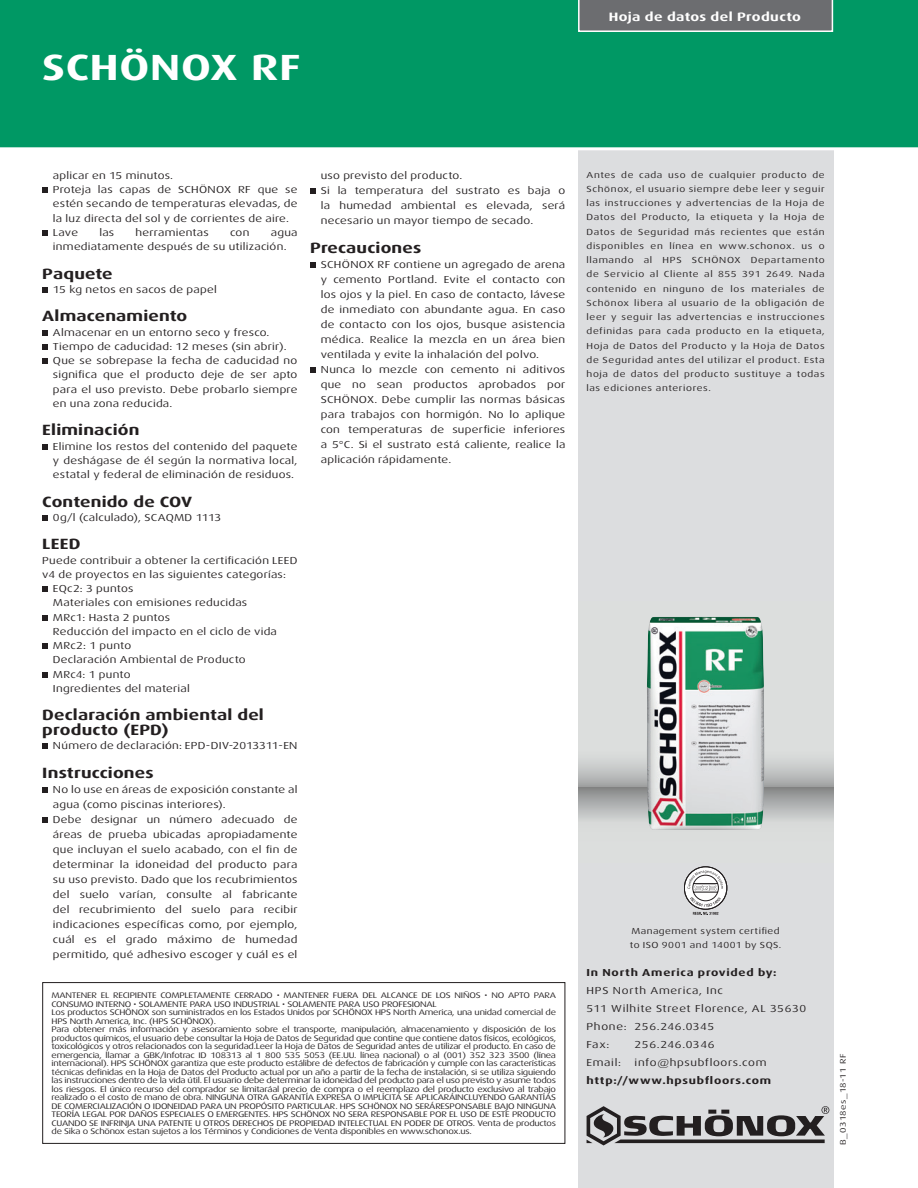
<style>
.page{position:relative;width:918px;height:1188px;background:#fff}
.page>*{position:absolute;margin:0;border:0;box-sizing:border-box;transform-origin:0 0}
.t1{font:700 36.45px "Dax Wide";letter-spacing:.015em;color:#fff;scale:1.11 1}
.t2{font:700 14.85px/14.2px "Dax Wide";letter-spacing:.01em;color:#231f20;scale:1.11 1}
.t3{font:700 12.15px "Dax Wide";letter-spacing:.025em;color:#fff;scale:1.11 1}
.t4{font:10.2px/15px "Dax Wide";letter-spacing:.02em;color:#231f20;scale:1.11 1}
.t5{font:10.2px/18px "Dax Wide";letter-spacing:.06em;color:#231f20;scale:1.11 1}
.t6{font:700 10.2px "Dax Wide";letter-spacing:.065em;color:#231f20;scale:1.11 1}
.t7{font:10.2px "Dax Wide";letter-spacing:.055em;color:#231f20;scale:1.11 1}
.t8{font:8.7px/14.2px "Dax Wide";letter-spacing:.05em;color:#231f20;scale:1.11 1}
.t9{font:8.1px/8.6px "Dax Wide";letter-spacing:-.025em;color:#231f20;scale:1.11 1}
.t10{font:8.1px "Dax Wide";letter-spacing:.035em;color:#231f20;scale:1.11 1}
</style>
<div class="page">
<div style="left:0;top:0;width:918px;height:149px;background:#009864"></div>
<svg style="left:578px;top:0;width:255px;height:32px;background:#747578"></svg>
<div style="left:578px;top:149px;width:255px;height:1039px;background:#dcdddf"></div>
<svg style="left:587px;top:1106px;width:242px;height:39px"></svg>
<svg style="left:42px;top:187px;width:6px;height:6px"></svg>
<svg style="left:42px;top:230px;width:6px;height:6px"></svg>
<svg style="left:42px;top:287px;width:6px;height:6px"></svg>
<svg style="left:42px;top:330px;width:6px;height:6px"></svg>
<svg style="left:42px;top:344px;width:6px;height:6px"></svg>
<svg style="left:42px;top:358px;width:6px;height:6px"></svg>
<svg style="left:42px;top:444px;width:6px;height:6px"></svg>
<svg style="left:42px;top:515px;width:6px;height:6px"></svg>
<svg style="left:42px;top:586px;width:6px;height:6px"></svg>
<svg style="left:42px;top:615px;width:6px;height:6px"></svg>
<svg style="left:42px;top:643px;width:6px;height:6px"></svg>
<svg style="left:42px;top:672px;width:6px;height:6px"></svg>
<svg style="left:42px;top:743px;width:6px;height:6px"></svg>
<svg style="left:42px;top:787px;width:6px;height:6px"></svg>
<svg style="left:42px;top:817px;width:6px;height:6px"></svg>
<svg style="left:310px;top:188px;width:6px;height:6px"></svg>
<svg style="left:310px;top:262px;width:6px;height:6px"></svg>
<svg style="left:310px;top:367px;width:6px;height:6px"></svg>
<hr style="left:0;top:147px;width:918px;height:3px;background:#fff">
<svg style="left:578px;top:727px;width:255px;height:94px"></svg>
<img style="left:647px;top:617px;width:117px;height:213px">
<svg style="left:684px;top:867px;width:43px;height:48px"></svg>
<div style="left:42px;top:982px;width:523px;height:162px;border:1px solid #231f20"></div>
<h1 class="t1" style="left:42px;top:46px;width:234px">SCHÖNOX RF</h1>
<p class="t3" style="left:609px;top:10px;width:175px">Hoja de datos del Producto</p>
<p class="t4" style="left:53px;top:168px;width:222px;line-height:14.2px">aplicar en 15 minutos.<br>Proteja las capas de SCHÖNOX RF que se estén secando de temperaturas elevadas, de la luz directa del sol y de corrientes de aire.<br>Lave</p>
<p class="t4" style="left:99px;top:225px;width:15px">las</p>
<p class="t4" style="left:136px;top:225px;width:68px">herramientas</p>
<p class="t4" style="left:230px;top:225px;width:19px">con</p>
<p class="t4" style="left:53px;top:225px;width:222px;line-height:14.2px;text-indent:218px">agua inmediatamente después de su utilización.</p>
<h2 class="t2" style="left:42px;top:266px;width:65px">Paquete</h2>
<p class="t4" style="left:53px;top:282px;width:149px">15 kg netos en sacos de papel</p>
<h2 class="t2" style="left:42px;top:309px;width:132px">Almacenamiento</h2>
<p class="t4" style="left:53px;top:325px;width:222px;line-height:14.2px">Almacenar en un entorno seco y fresco.<br>Tiempo de caducidad: 12 meses (sin abrir).<br>Que se sobrepase la fecha de caducidad no significa que el producto deje de ser apto para el uso previsto. Debe probarlo siempre en una zona reducida.</p>
<h2 class="t2" style="left:42px;top:423px;width:89px">Eliminación</h2>
<p class="t4" style="left:53px;top:439px;width:222px;line-height:14.2px;text-align:justify">Elimine los restos del contenido del paquete y deshágase de él según la normativa local, estatal y federal de eliminación de residuos.</p>
<h2 class="t2" style="left:42px;top:494px;width:136px">Contenido de COV</h2>
<p class="t4" style="left:53px;top:510px;width:153px">0g/l (calculado), SCAQMD 1113</p>
<h2 class="t2" style="left:42px;top:537px;width:36px">LEED</h2>
<p class="t4" style="left:42px;top:553px;width:231px">Puede contribuir a obtener la certificación LEED</p>
<p class="t4" style="left:42px;top:567px;width:221px">v4 de proyectos en las siguientes categorías:</p>
<p class="t4" style="left:53px;top:581px;width:74px">EQc2: 3 puntos</p>
<p class="t4" style="left:53px;top:595px;width:177px">Materiales con emisiones reducidas</p>
<p class="t4" style="left:53px;top:610px;width:107px">MRc1: Hasta 2 puntos</p>
<p class="t4" style="left:53px;top:624px;width:203px">Reducción del impacto en el ciclo de vida</p>
<p class="t4" style="left:53px;top:638px;width:72px">MRc2: 1 punto</p>
<p class="t4" style="left:53px;top:652px;width:175px">Declaración Ambiental de Producto</p>
<p class="t4" style="left:53px;top:667px;width:71px">MRc4: 1 punto</p>
<p class="t4" style="left:53px;top:681px;width:125px">Ingredientes del material</p>
<h2 class="t2" style="left:42px;top:708px;width:201px">Declaración ambiental del producto (EPD)</h2>
<p class="t4" style="left:53px;top:738px;width:222px">Número de declaración: EPD-DIV-2013311-EN</p>
<h2 class="t2" style="left:42px;top:766px;width:102px">Instrucciones</h2>
<p class="t4" style="left:53px;top:782px;width:222px">No lo use en áreas de exposición constante al agua (como piscinas interiores).<br>Debe designar un número adecuado de áreas de prueba ubicadas apropiadamente que incluyan el suelo acabado, con el fin de determinar la idoneidad del producto para su uso previsto. Dado que los recubrimientos del suelo varían, consulte al fabricante del recubrimiento del suelo para recibir indicaciones específicas como, por ejemplo, cuál es el grado máximo de humedad permitido, qué adhesivo escoger y cuál es el</p>
<p class="t4" style="left:321px;top:168px;width:222px">uso previsto del producto.<br>Si la temperatura del sustrato es baja o la humedad ambiental es elevada, será necesario un mayor tiempo de secado.</p>
<h2 class="t2" style="left:310px;top:241px;width:102px">Precauciones</h2>
<p class="t4" style="left:321px;top:257px;width:222px">SCHÖNOX RF contiene un agregado de arena y cemento Portland. Evite el contacto con los ojos y la piel. En caso de contacto, lávese de inmediato con abundante agua. En caso de contacto con los ojos, busque asistencia médica. Realice la mezcla en un área bien ventilada y evite la inhalación del polvo.<br>Nunca lo mezcle con cemento ni aditivos que no sean productos aprobados por SCHÖNOX. Debe cumplir las normas básicas para trabajos con hormigón. No lo aplique con temperaturas de superficie inferiores a 5°C. Si el sustrato está caliente, realice la aplicación rápidamente.</p>
<p class="t9" style="left:52px;top:991px;width:456px">MANTENER EL RECIPIENTE COMPLETAMENTE CERRADO • MANTENER FUERA DEL ALCANCE DE LOS NIÑOS • NO APTO PARA CONSUMO INTERNO • SOLAMENTE PARA USO INDUSTRIAL • SOLAMENTE PARA USO PROFESIONAL<br>Los productos SCHÖNOX son suministrados en los Estados Unidos por SCHÖNOX HPS North America, una unidad comercial de HPS North America, Inc. (HPS SCHÖNOX).<br>Para obtener más información y asesoramiento sobre el transporte, manipulación, almacenamiento y disposición de los productos químicos, el usuario debe consultar la Hoja de Datos de Seguridad que contine que contiene datos físicos, ecológicos, toxicológicos y otros relacionados con la seguridad.Leer la Hoja de Datos de Seguridad antes de utilizar el producto. En caso de emergencia, llamar a GBK/Infotrac ID 108313 al 1 800 535 5053 (EE.UU. línea nacional) o al (001) 352 323 3500 (línea internacional). HPS SCHÖNOX garantiza que este producto estálibre de defectos de fabricación y cumple con las características técnicas definidas en la Hoja de Datos del Producto actual por un año a partir de la fecha de instalación, si se utiliza siguiendo las instrucciones dentro de la vida útil. El usuario debe determinar la idoneidad del producto para el uso previsto y asume todos los riesgos. El único recurso del comprador se limitaráal precio de compra o el reemplazo del producto exclusivo al trabajo realizado o el costo de mano de obra. NINGUNA OTRA GARANTÍA EXPRESA O IMPLÍCITA SE APLICARÁINCLUYENDO GARANTÍAS DE COMERCIALIZACIÓN O IDONEIDAD PARA UN PROPÓSITO PARTICULAR. HPS SCHÖNOX NO SERÁRESPONSABLE BAJO NINGUNA TEORÍA LEGAL POR DAÑOS ESPECIALES O EMERGENTES. HPS SCHÖNOX NO SERA RESPONSABLE POR EL USO DE ESTE PRODUCTO CUANDO SE INFRINJA UNA PATENTE U OTROS DERECHOS DE PROPIEDAD INTELECTUAL EN PODER DE OTROS. Venta de productos de Sika o Schönox estan sujetos a los Términos y Condiciones de Venta disponibles en www.schonox.us.</p>
<p class="t8" style="left:587px;top:168px;width:216px;text-align:justify">Antes de cada uso de cualquier producto de Schönox, el usuario siempre debe leer y seguir las instrucciones y advertencias de la Hoja de Datos del Producto, la etiqueta y la Hoja de Datos de Seguridad más recientes que están disponibles en línea en www.schonox. us o llamando al HPS SCHÖNOX Departamento de Servicio al Cliente al 855 391 2649. Nada contenido en ninguno de los materiales de Schönox libera al usuario de la obligación de leer y seguir las advertencias e instrucciones definidas para cada producto en la etiqueta, Hoja de Datos del Producto y la Hoja de Datos de Seguridad antes del utilizar el product. Esta hoja de datos del producto sustituye a todas las ediciones anteriores.</p>
<p class="t8" style="left:630px;top:924px;width:138px">Management system certified to ISO 9001 and 14001 by SQS.</p>
<p class="t6" style="left:587px;top:967px;width:173px">In North America provided by:</p>
<p class="t5" style="left:587px;top:982px;width:199px">HPS North America, Inc<br>511 Wilhite Street Florence, AL 35630<br>Phone: 256.246.0345<br>Fax:</p>
<p class="t7" style="left:635px;top:1039px;width:74px">256.246.0346</p>
<p class="t4" style="left:587px;top:1055px;width:33px">Email:</p>
<p class="t5" style="left:635px;top:1054px;width:120px">info@hpsubfloors.com</p>
<p class="t6" style="left:587px;top:1075px;width:168px">http://www.hpsubfloors.com</p>
<p class="t10" style="left:839px;top:1145px;width:84px;rotate:-90deg">B_0318es_18-11 RF</p>
</div>
